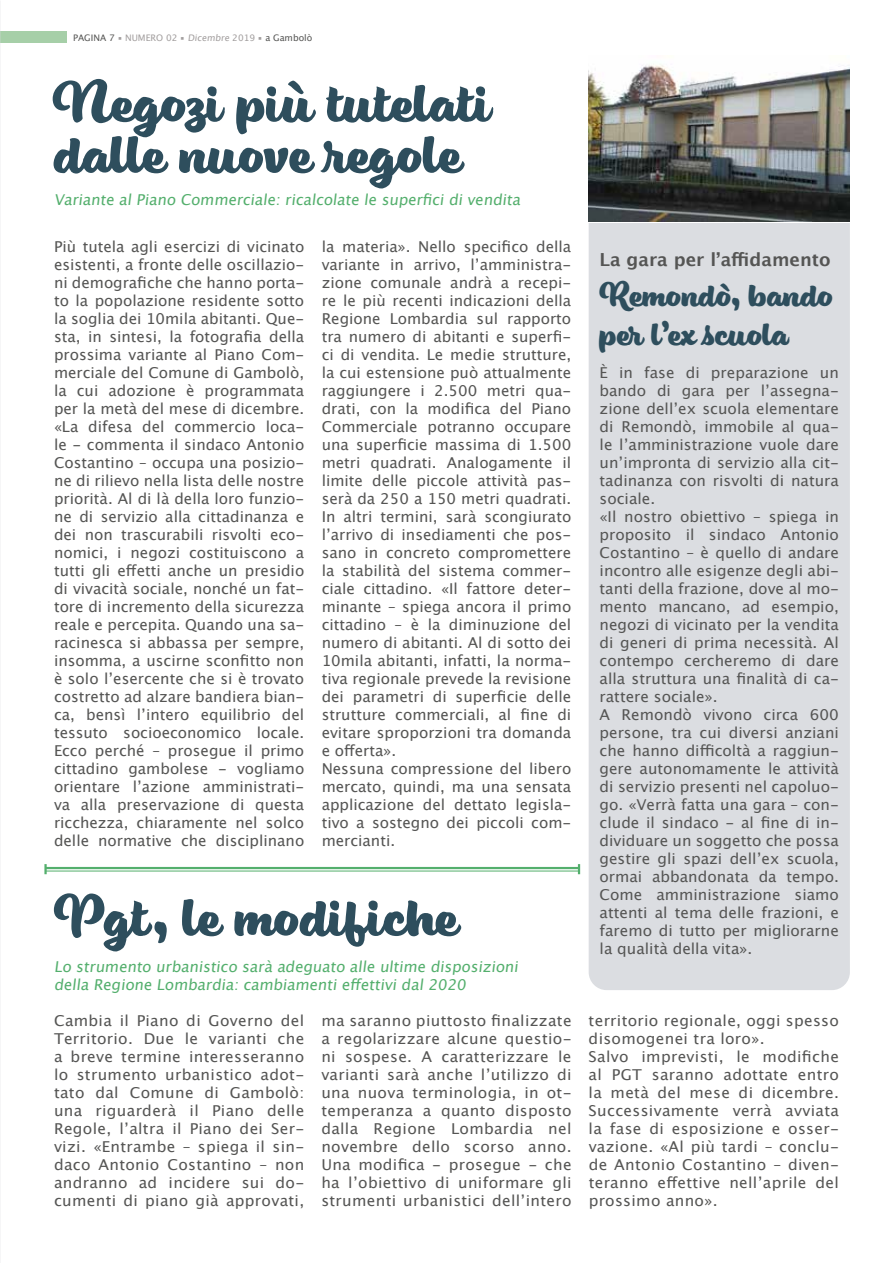
<style>
.page{position:relative;width:893px;height:1263px;background:#fff}
.page>*{position:absolute;margin:0;border:0;box-sizing:border-box;transform-origin:0 0}
.t1{font:55.5px/51.2px "Eds Market Bold Script";color:#2e4e5d}
.t2{font:33px/39.6px "Eds Market Bold Script";color:#2e4e5d}
.t3{font:700 18px "Lucida Grande";color:#555554}
.t4{font:15px/18px "Lucida Grande";color:#555554;text-align:justify}
.t5{font:15px/18px "Lucida Grande";letter-spacing:.02em;color:#555554}
.t6{font:15px/18px "Lucida Grande";color:#54af6d}
.t7{font:9px "Lucida Grande";color:#a29e9e}
.s1{color:#555554}
</style>
<div class="page">
<div style="left:0;top:31px;width:67px;height:12px;background:#a6cfa8"></div>
<div style="left:589px;top:90px;width:261px;height:900px;background:#dbdde1;border-radius:18px"></div>
<img style="left:589px;top:64px;width:261px;height:158px">
<hr style="left:46px;top:867px;width:533px;height:2px;background:#54af6d">
<hr style="left:46px;top:871px;width:533px;height:1px;background:#54af6d">
<svg style="left:44px;top:864px;width:3px;height:10px"></svg>
<svg style="left:578px;top:864px;width:2px;height:10px"></svg>
<p class="t7" style="left:73px;top:32px;width:241px"><span class="s1">PAGINA 7</span> ▪ NUMERO 02 ▪ Dicembre 2019 ▪ <span class="s1">a Gambolò</span></p>
<h1 class="t1" style="left:54px;top:76px;width:439px">Negozi più tutelati dalle nuove regole</h1>
<p class="t6" style="left:54px;top:191px;width:471px">Variante al Piano Commerciale: ricalcolate le superfici di vendita</p>
<p class="t4" style="left:54px;top:238px;width:252px">Più tutela agli esercizi di vicinato esistenti, a fronte delle oscillazio&shy;ni demografiche che hanno porta&shy;to la popolazione residente sotto la soglia dei 10mila abitanti. Que&shy;sta, in sintesi, la fotografia della prossima variante al Piano Com&shy;merciale del Comune di Gambolò, la cui adozione è programmata per la metà del mese di dicembre. «La difesa del commercio loca&shy;le - commenta il sindaco Antonio Costantino – occupa una posizio&shy;ne di rilievo nella lista delle nostre priorità. Al di là della loro funzio&shy;ne di servizio alla cittadinanza e dei non trascurabili risvolti eco&shy;nomici, i negozi costituiscono a tutti gli effetti anche un presidio di vivacità sociale, nonché un fat&shy;tore di incremento della sicurezza reale e percepita. Quando una sa&shy;racinesca si abbassa per sempre, insomma, a uscirne sconfitto non è solo l’esercente che si è trovato costretto ad alzare bandiera bian&shy;ca, bensì l’intero equilibrio del tessuto socioeconomico locale.<br>Ecco perché – prosegue il primo cittadino gambolese - vogliamo orientare l’azione amministrati&shy;va alla preservazione di questa ricchezza, chiaramente nel solco delle normative che disciplinano</p>
<p class="t4" style="left:322px;top:238px;width:251px;text-align:left">la materia». Nello specifico della variante in arrivo, l’amministra&shy;zione comunale andrà a recepi&shy;re le più recenti indicazioni della<br>Regione Lombardia sul rapporto tra numero di abitanti e superfi&shy;ci di vendita. Le medie strutture, la cui estensione può attualmente raggiungere i 2.500 metri qua&shy;drati, con la modifica del Piano<br>Commerciale potranno occupare una superficie massima di 1.500 metri quadrati. Analogamente il limite delle piccole attività pas&shy;serà da 250 a 150 metri quadrati.<br>In altri termini, sarà scongiurato l’arrivo di insediamenti che pos&shy;sano in concreto compromettere la stabilità del sistema commer&shy;ciale cittadino. «Il fattore deter&shy;minante – spiega ancora il primo cittadino – è la diminuzione del numero di abitanti. Al di sotto dei<br>10mila abitanti, infatti, la norma&shy;tiva regionale prevede la revisione dei parametri di superficie delle strutture commerciali, al fine di evitare sproporzioni tra domanda e offerta».<br>Nessuna compressione del libero mercato, quindi, ma una sensata applicazione del dettato legisla&shy;tivo a sostegno dei piccoli com&shy;mercianti.</p>
<h1 class="t1" style="left:54px;top:890px;width:406px">Pgt, le modifiche</h1>
<p class="t6" style="left:54px;top:958px;width:469px">Lo strumento urbanistico sarà adeguato alle ultime disposizioni della Regione Lombardia: cambiamenti effettivi dal 2020</p>
<p class="t3" style="left:600px;top:245px;width:233px">La gara per l’affidamento</p>
<h2 class="t2" style="left:600px;top:274px;width:235px">Remondò, bando per l’ex scuola</h2>
<p class="t4" style="left:600px;top:364px;width:241px;text-align:left">È in fase di preparazione un bando di gara per l’assegna&shy;zione dell’ex scuola elementare di Remondò, immobile al qua&shy;le l’amministrazione vuole dare un’impronta di servizio alla cit&shy;tadinanza con risvolti di natura sociale.<br>«Il nostro obiettivo – spiega in proposito il sindaco Antonio<br>Costantino – è quello di andare incontro alle esigenze degli abi&shy;tanti della frazione, dove al mo&shy;mento mancano, ad esempio, negozi di vicinato per la vendita di generi di prima necessità. Al contempo cercheremo di dare alla struttura una finalità di ca&shy;rattere sociale».<br>A Remondò vivono circa 600 persone, tra cui diversi anziani che hanno difficoltà a raggiun&shy;gere autonomamente le attività di servizio presenti nel capoluo&shy;go. «Verrà fatta una gara – con&shy;clude il sindaco - al fine di in&shy;dividuare un soggetto che possa gestire gli spazi dell’ex scuola, ormai abbandonata da tempo.<br>Come amministrazione siamo attenti al tema delle frazioni, e faremo di tutto per migliorarne la qualità della vita».</p>
<p class="t4" style="left:54px;top:1012px;width:252px">Cambia il Piano di Governo del Territorio. Due le varianti che a breve termine interesseranno lo strumento urbanistico adot&shy;tato dal Comune di Gambolò: una riguarderà il Piano delle Regole, l’altra il Piano dei Ser&shy;vizi. «Entrambe – spiega il sin&shy;daco Antonio Costantino – non andranno ad incidere sui do&shy;cumenti di piano già approvati,</p>
<p class="t4" style="left:321px;top:1012px;width:252px">ma saranno piuttosto finalizzate a regolarizzare alcune questio&shy;ni sospese. A caratterizzare le varianti sarà anche l’utilizzo di una nuova terminologia, in ot&shy;temperanza a quanto disposto dalla Regione Lombardia nel novembre dello scorso anno.<br>Una modifica - prosegue - che ha l’obiettivo di uniformare gli strumenti urbanistici dell’intero</p>
<p class="t5" style="left:589px;top:1012px;width:252px">territorio regionale, oggi spesso disomogenei tra loro».<br>Salvo imprevisti, le modifiche al PGT saranno adottate entro la metà del mese di dicembre.<br>Successivamente verrà avviata la fase di esposizione e osser&shy;vazione. «Al più tardi – conclu&shy;de Antonio Costantino – diven&shy;teranno effettive nell’aprile del prossimo anno».</p>
</div>
